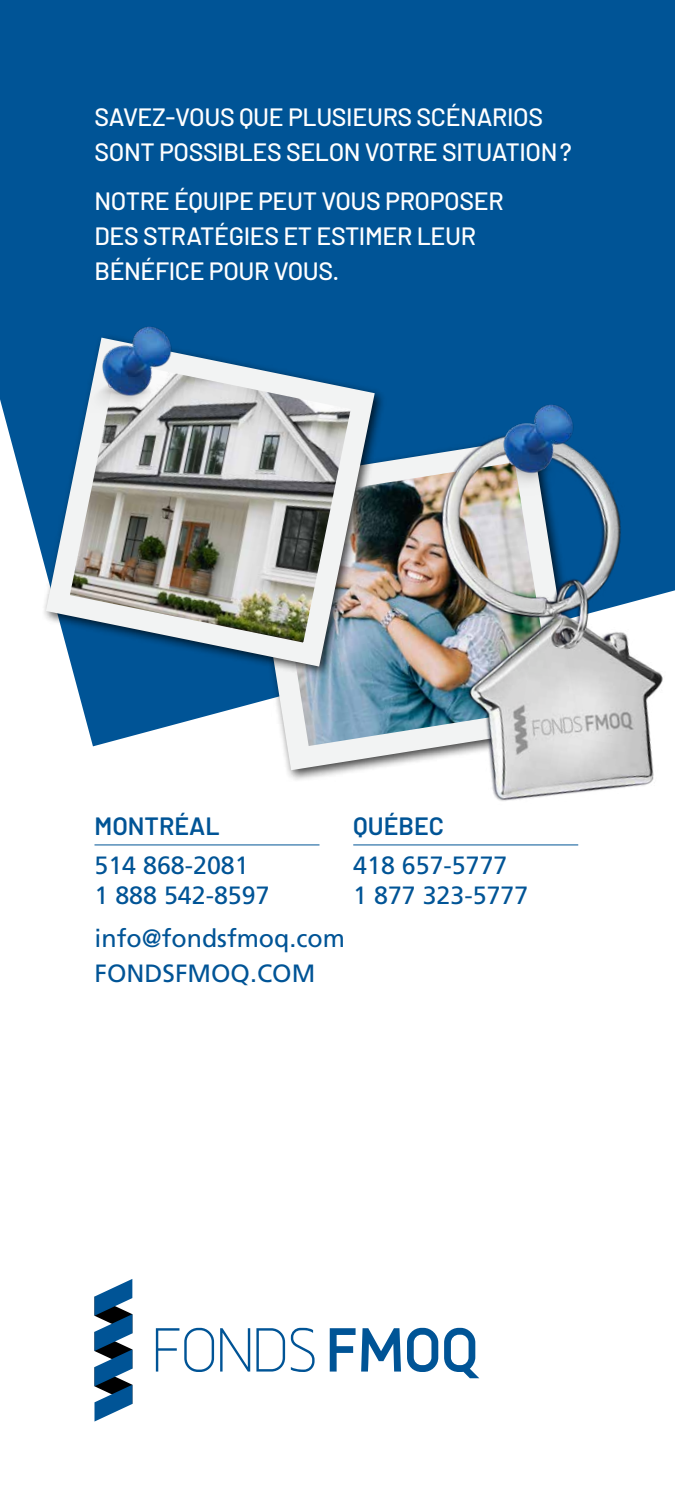
<style>
.page{position:relative;width:675px;height:1508px;background:#fff}
.page>*{position:absolute;margin:0;border:0;box-sizing:border-box;transform-origin:0 0}
.t1{font:500 25px/35px "Barlow";letter-spacing:-.015em;color:#fff}
.t2{font:25px/30px "Frutiger LT Pro";color:#005496}
.t3{font:600 25px "Barlow";color:#005496}
</style>
<div class="page">
<hr style="left:94px;top:844px;width:225px;height:1px;background:#005496">
<hr style="left:353px;top:844px;width:225px;height:1px;background:#005496">
<div style="left:0;top:0;width:675px;height:746px;background:#005496"></div>
<svg style="left:156px;top:1327px;width:58px;height:45px"></svg>
<svg style="left:220px;top:1328px;width:30px;height:43px"></svg>
<svg style="left:256px;top:1328px;width:29px;height:43px"></svg>
<svg style="left:291px;top:1327px;width:24px;height:45px"></svg>
<svg style="left:330px;top:1328px;width:71px;height:43px"></svg>
<svg style="left:407px;top:1327px;width:31px;height:45px"></svg>
<svg style="left:444px;top:1327px;width:35px;height:51px"></svg>
<svg style="left:94px;top:1279px;width:38px;height:142px"></svg>
<svg style="left:234px;top:678px;width:144px;height:102px"></svg>
<img style="left:378px;top:378px;width:297px;height:468px">
<img style="left:487px;top:404px;width:87px;height:92px">
<img style="left:34px;top:326px;width:353px;height:352px">
<img style="left:85px;top:327px;width:88px;height:92px">
<p class="t1" style="left:94px;top:98px;width:479px">SAVEZ-VOUS QUE PLUSIEURS SCÉNARIOS<br>SONT POSSIBLES SELON VOTRE SITUATION?</p>
<p class="t1" style="left:94px;top:181px;width:411px">NOTRE ÉQUIPE PEUT VOUS PROPOSER<br>DES STRATÉGIES ET ESTIMER LEUR<br>BÉNÉFICE POUR VOUS.</p>
<p class="t3" style="left:94px;top:807px;width:127px">MONTRÉAL</p>
<p class="t3" style="left:353px;top:807px;width:92px">QUÉBEC</p>
<p class="t2" style="left:94px;top:850px;width:177px">514 868-2081<br>1 888 542-8597</p>
<p class="t2" style="left:353px;top:850px;width:177px">418 657-5777<br>1 877 323-5777</p>
<p class="t2" style="left:94px;top:921px;width:252px;line-height:35px">info@fondsfmoq.com<br>FONDSFMOQ.COM</p>
</div>
